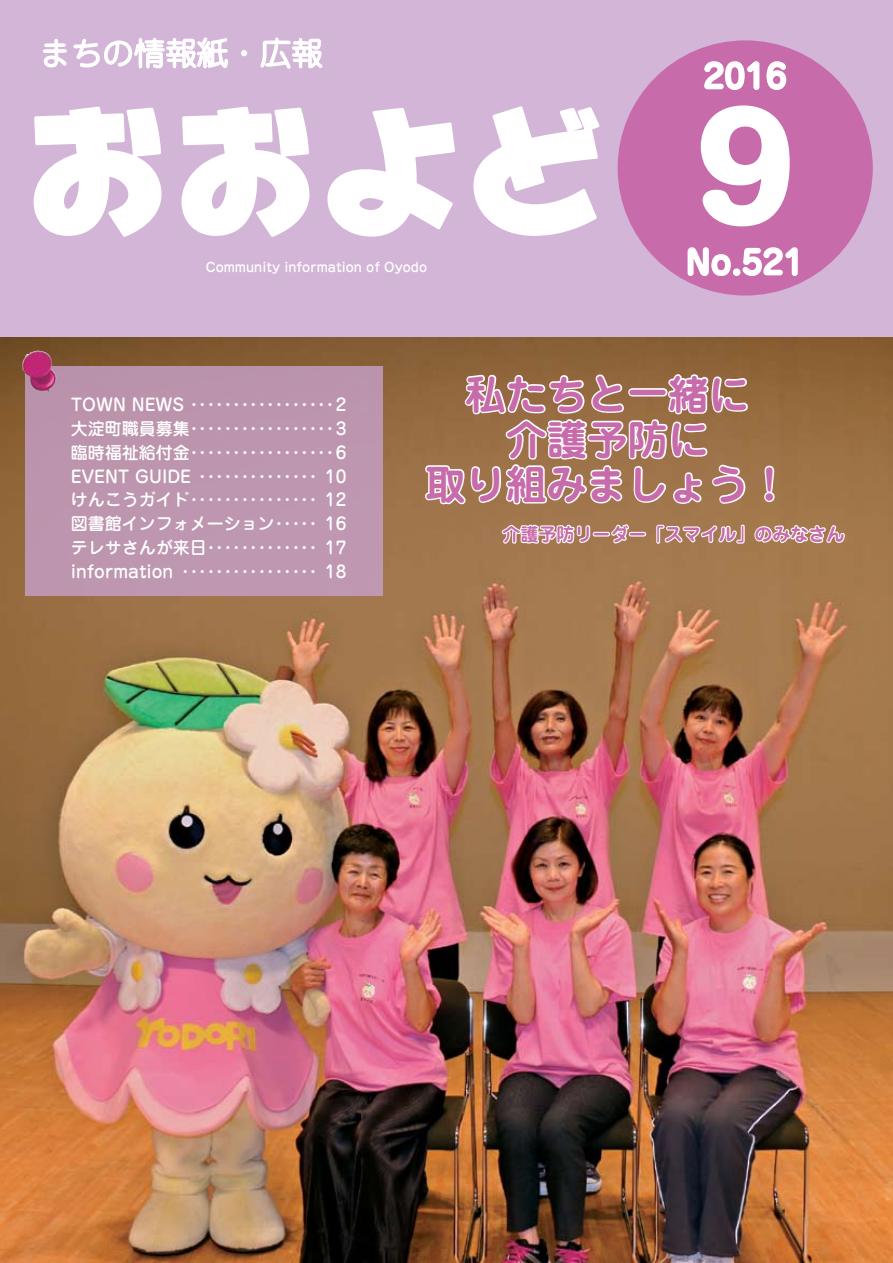
<style>
.page{position:relative;width:893px;height:1263px;background:#fff}
.page>*{position:absolute;margin:0;border:0;box-sizing:border-box;transform-origin:0 0}
.t1{font:700 139.05px "Shin M Go Pro";color:#fff;scale:1.11 1}
.t2{font:700 40.5px/45px "Jun 501 Pro";color:#c76bab;text-align:center}
.t3{font:700 33px "Jun 501 Pro";color:#fff}
.t4{font:31.5px "Jun 201 Pro";color:#fff}
.t5{font:700 18px "Jun 501 Pro";color:#c76bab}
.t6{font:500 16.95px/23.9px "Jun 34 Pro";color:#fff;text-align:right}
.t7{font:500 12.9px "Jun 34 Pro";color:#fff}
</style>
<div class="page">
<div style="left:0;top:0;width:893px;height:625px;background:#d3b5d7"></div>
<div style="left:618px;top:40px;width:255px;height:256px;background:#c76bab;border-radius:50%"></div>
<img style="left:0;top:337px;width:893px;height:926px">
<div style="left:26px;top:366px;width:357px;height:229px;background:#be97b0"></div>
<svg style="left:32px;top:37px;width:814px;height:509px"></svg>
<h3 class="t4" style="left:39px;top:28px;width:285px">まちの情報紙・広報</h3>
<p class="t7" style="left:206px;top:257px;width:223px">Community information of Oyodo</p>
<h3 class="t3" style="left:704px;top:50px;width:85px">2016</h3>
<h1 class="t1" style="left:668px;top:56px;width:141px">９</h1>
<h3 class="t3" style="left:686px;top:236px;width:120px">No.521</h3>
<p class="t6" style="left:71px;top:391px;width:278px">T O W N N E W S 2・・・・・・・・・・・・・・・・・大淀町職員募集 3・・・・・・・・・・・・・・・・・臨時福祉給付金 6・・・・・・・・・・・・・・・・・<br>10</p>
<p class="t6" style="left:71px;top:462px;width:248px">E V E N T G U I D E ・・・・・・・・・・・・・・</p>
<p class="t6" style="left:71px;top:486px;width:248px">けんこうガイド ・・・・・・・・・・・・・・・</p>
<p class="t6" style="left:325px;top:486px;width:23px">12</p>
<p class="t6" style="left:71px;top:510px;width:248px">図書館インフォメーション ・・・・・</p>
<p class="t6" style="left:325px;top:510px;width:23px">16</p>
<p class="t6" style="left:71px;top:534px;width:248px">テレサさんが来日 ・・・・・・・・・・・・・</p>
<p class="t6" style="left:325px;top:534px;width:23px">17</p>
<p class="t6" style="left:71px;top:558px;width:104px">information</p>
<p class="t6" style="left:181px;top:558px;width:138px">・・・・・・・・・・・・・・・・</p>
<p class="t6" style="left:325px;top:558px;width:23px">18</p>
<h2 class="t2" style="left:425px;top:368px;width:366px">私たちと一緒に<br>介護予防に<br>取り組みましょう!</h2>
<p class="t5" style="left:502px;top:520px;width:343px">介護予防リーダー「スマイル」のみなさん</p>
</div>
